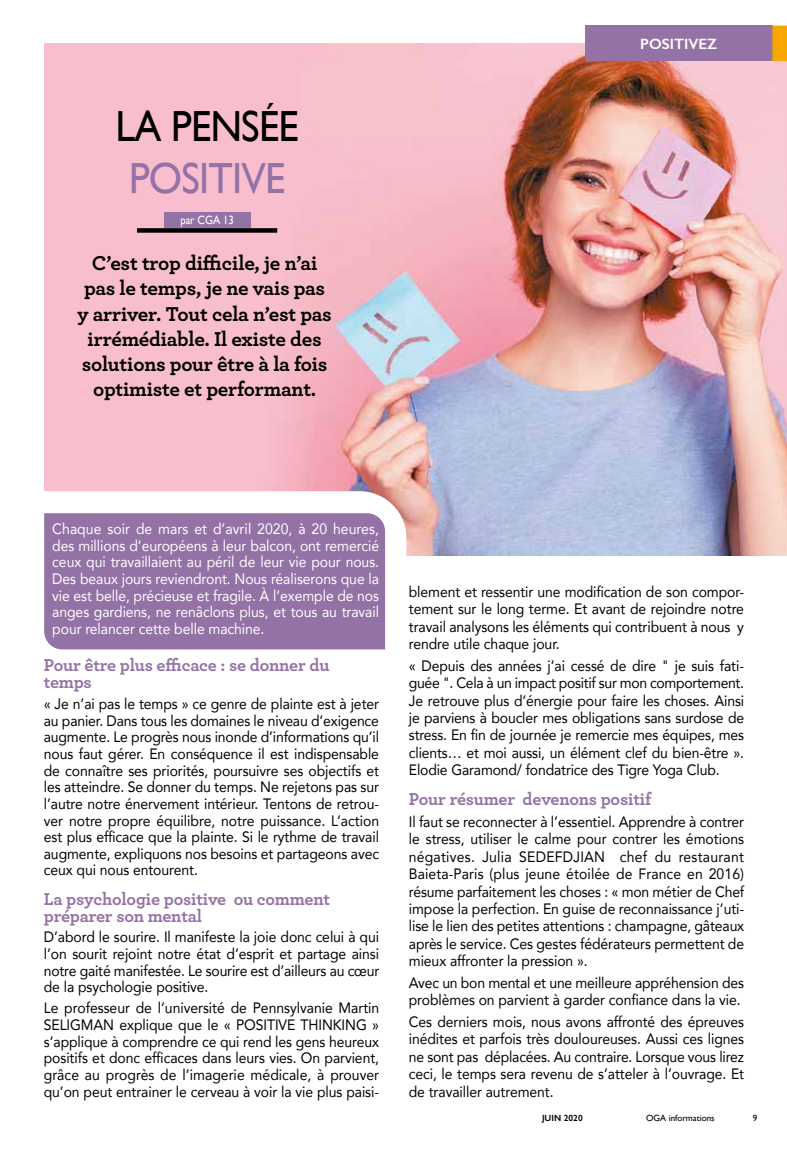
<style>
.page{position:relative;width:787px;height:1149px;background:#fff}
.page>*{position:absolute;margin:0;border:0;box-sizing:border-box;transform-origin:0 0}
.t1{font:43.5px "Gill Sans";letter-spacing:-.02em;color:#000;scale:.93 1}
.t2{font:43.5px "Gill Sans";letter-spacing:-.02em;color:#9472a6;scale:.93 1}
.t3{font:700 21px/25.2px "Archer";letter-spacing:-.01em;color:#000;text-align:center}
.t4{font:700 18px/16.6px "Archer";letter-spacing:-.01em;color:#9472a6}
.t5{font:15px/17.4px "Avenir";letter-spacing:-.005em;color:#000;text-align:justify;scale:.93 1}
.t6{font:15px/16.6px "Avenir";letter-spacing:-.005em;color:#fff;text-align:justify;scale:.93 1}
.t7{font:600 15px "Gill Sans";color:#fff}
.t8{font:12px "Gill Sans";letter-spacing:-.005em;color:#fff;scale:.9 1}
.t9{font:9px "Gill Sans";color:#000}
.t10{font:600 9px "Gill Sans";color:#000}
</style>
<div class="page">
<img style="left:44px;top:44px;width:743px;height:511px">
<svg style="left:44px;top:491px;width:362px;height:159px"></svg>
<div style="left:585px;top:26px;width:187px;height:35px;background:#9472a6"></div>
<div style="left:44px;top:513px;width:341px;height:136px;background:#9472a6"></div>
<div style="left:164px;top:213px;width:86px;height:15px;background:#9472a6"></div>
<svg style="left:772px;top:26px;width:15px;height:35px"></svg>
<svg style="left:137px;top:228px;width:140px;height:4px"></svg>
<h1 class="t1" style="left:116px;top:100px;width:198px">LA PENSÉE</h1>
<h1 class="t2" style="left:129px;top:153px;width:169px">POSITIVE</h1>
<p class="t8" style="left:180px;top:213px;width:61px">par CGA 13</p>
<h2 class="t3" style="left:77px;top:249px;width:256px">C’est trop difficile, je n’ai pas le temps, je ne vais pas y arriver. Tout cela n’est pas irrémédiable. Il existe des solutions pour être à la fois optimiste et performant.</h2>
<p class="t7" style="left:640px;top:35px;width:78px">POSITIVEZ</p>
<p class="t6" style="left:52px;top:519px;width:353px">Chaque soir de mars et d’avril 2020, à 20 heures, des millions d’européens à leur balcon, ont remercié ceux qui travaillaient au péril de leur vie pour nous.<br>Des beaux jours reviendront. Nous réaliserons que la vie est belle, précieuse et fragile. À l’exemple de nos anges gardiens, ne renâclons plus, et tous au travail pour relancer cette belle machine.</p>
<p class="t4" style="left:44px;top:655px;width:287px">Pour être plus efficace : se donner du temps</p>
<p class="t5" style="left:44px;top:694px;width:362px;line-height:16.6px">« Je n’ai pas le temps » ce genre de plainte est à jeter au panier. Dans tous les domaines le niveau d’exigence augmente. Le progrès nous inonde d’informations qu’il nous faut gérer. En conséquence il est indispensable de connaître ses priorités, poursuivre ses objectifs et les atteindre. Se donner du temps. Ne rejetons pas sur l’autre notre énervement intérieur. Tentons de retrou&shy;ver notre propre équilibre, notre puissance. L’action est plus efficace que la plainte. Si le rythme de travail augmente, expliquons nos besoins et partageons avec ceux qui nous entourent.</p>
<p class="t4" style="left:44px;top:889px;width:288px">La psychologie positive ou comment préparer son mental</p>
<p class="t5" style="left:44px;top:928px;width:362px;line-height:16.6px">D’abord le sourire. Il manifeste la joie donc celui à qui l’on sourit rejoint notre état d’esprit et partage ainsi notre gaité manifestée. Le sourire est d’ailleurs au cœur de la psychologie positive.</p>
<p class="t5" style="left:44px;top:998px;width:362px;line-height:16.6px">Le professeur de l’université de Pennsylvanie Martin SELIGMAN explique que le « POSITIVE THINKING » s’applique à comprendre ce qui rend les gens heureux positifs et donc efficaces dans leurs vies. On parvient, grâce au progrès de l’imagerie médicale, à prouver qu’on peut entrainer le cerveau à voir la vie plus paisi-</p>
<p class="t5" style="left:409px;top:582px;width:362px">blement et ressentir une modification de son compor&shy;tement sur le long terme. Et avant de rejoindre notre travail analysons les éléments qui contribuent à nous y rendre utile chaque jour.</p>
<p class="t5" style="left:409px;top:656px;width:362px">« Depuis des années j’ai cessé de dire " je suis fati&shy;guée ". Cela à un impact positif sur mon comportement.<br>Je retrouve plus d’énergie pour faire les choses. Ainsi je parviens à boucler mes obligations sans surdose de stress. En fin de journée je remercie mes équipes, mes clients… et moi aussi, un élément clef du bien-être ».<br>Elodie Garamond/ fondatrice des Tigre Yoga Club.</p>
<p class="t4" style="left:409px;top:789px;width:244px">Pour résumer devenons positif</p>
<p class="t5" style="left:409px;top:812px;width:362px">Il faut se reconnecter à l’essentiel. Apprendre à contrer le stress, utiliser le calme pour contrer les émotions négatives. Julia SEDEFDJIAN chef du restaurant Baieta-Paris (plus jeune étoilée de France en 2016) résume parfaitement les choses : « mon métier de Chef impose la perfection. En guise de reconnaissance j’uti&shy;lise le lien des petites attentions : champagne, gâteaux après le service. Ces gestes fédérateurs permettent de mieux affronter la pression ».</p>
<p class="t5" style="left:409px;top:973px;width:362px">Avec un bon mental et une meilleure appréhension des problèmes on parvient à garder confiance dans la vie.</p>
<p class="t5" style="left:409px;top:1012px;width:362px">Ces derniers mois, nous avons affronté des épreuves inédites et parfois très douloureuses. Aussi ces lignes ne sont pas déplacées. Au contraire. Lorsque vous lirez ceci, le temps sera revenu de s’atteler à l’ouvrage. Et de travailler autrement.</p>
<p class="t10" style="left:542px;top:1112px;width:42px">JUIN 2020</p>
<p class="t9" style="left:646px;top:1112px;width:70px">OGA informations</p>
<p class="t9" style="left:752px;top:1112px;width:6px">9</p>
</div>
